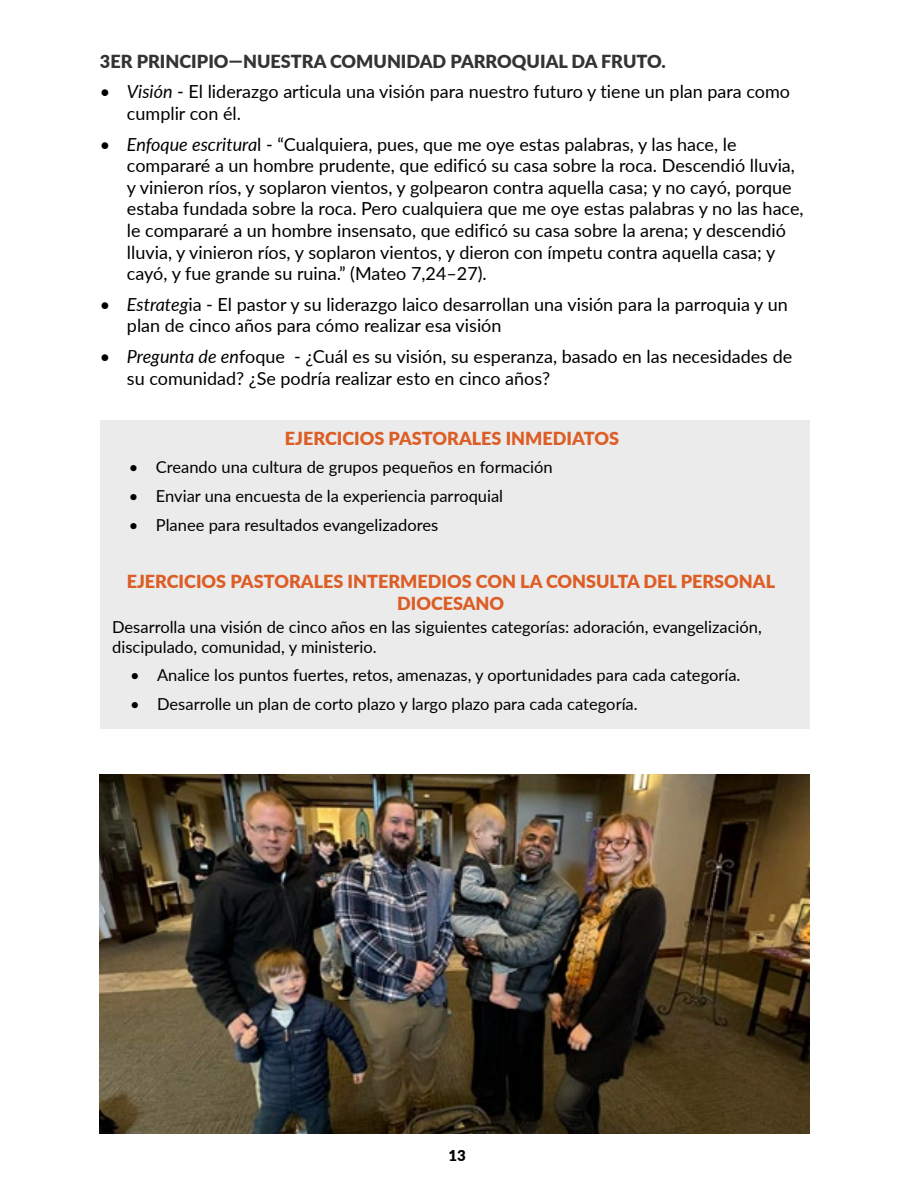
<style>
.page{position:relative;width:918px;height:1188px;background:#fff}
.page>*{position:absolute;margin:0;border:0;box-sizing:border-box;transform-origin:0 0}
.t1{font:18px/21.6px "Lato";color:#000}
.t2{font:900 18px/21.6px "Lato";color:#dc5e26;text-align:center}
.t3{font:900 18px "Lato";color:#343433}
.t4{font:16.5px/19.8px "Lato";color:#000}
.t5{font:900 15px "Lato";color:#000}
.s1{font-style:italic}
</style>
<div class="page">
<div style="left:100px;top:420px;width:709px;height:309px;background:#ebebeb"></div>
<img style="left:100px;top:774px;width:709px;height:360px">
<p class="t3" style="left:100px;top:48px;width:567px">3ER PRINCIPIO—NUESTRA COMUNIDAD PARROQUIAL DA FRUTO.</p>
<p class="t1" style="left:127px;top:80px;width:665px;text-indent:-27px"><span class="s1">• Visión</span> - El liderazgo articula una visión para nuestro futuro y tiene un plan para como cumplir con él.</p>
<p class="t1" style="left:127px;top:133px;width:678px;text-indent:-27px"><span class="s1">• Enfoque escritura</span>l - “Cualquiera, pues, que me oye estas palabras, y las hace, le compararé a un hombre prudente, que edificó su casa sobre la roca. Descendió lluvia, y vinieron ríos, y soplaron vientos, y golpearon contra aquella casa; y no cayó, porque estaba fundada sobre la roca. Pero cualquiera que me oye estas palabras y no las hace, le compararé a un hombre insensato, que edificó su casa sobre la arena; y descendió lluvia, y vinieron ríos, y soplaron vientos, y dieron con ímpetu contra aquella casa; y cayó, y fue grande su ruina.” (Mateo 7,24–27).</p>
<p class="t1" style="left:127px;top:293px;width:662px;text-indent:-27px"><span class="s1">• Estrateg</span>ia - El pastor y su liderazgo laico desarrollan una visión para la parroquia y un plan de cinco años para cómo realizar esa visión</p>
<p class="t1" style="left:127px;top:345px;width:667px;text-indent:-27px"><span class="s1">• Pregunta de en</span>foque - ¿Cuál es su visión, su esperanza, basado en las necesidades de su comunidad? ¿Se podría realizar esto en cinco años?</p>
<p class="t2" style="left:285px;top:427px;width:336px">EJERCICIOS PASTORALES INMEDIATOS</p>
<p class="t4" style="left:129px;top:456px;width:425px">• Creando una cultura de grupos pequeños en formación</p>
<p class="t4" style="left:129px;top:485px;width:376px">• Enviar una encuesta de la experiencia parroquial</p>
<p class="t4" style="left:129px;top:514px;width:311px">• Planee para resultados evangelizadores</p>
<p class="t2" style="left:127px;top:570px;width:650px">EJERCICIOS PASTORALES INTERMEDIOS CON LA CONSULTA DEL PERSONAL<br>DIOCESANO</p>
<p class="t4" style="left:112px;top:616px;width:651px">Desarrolla una visión de cinco años en las siguientes categorías: adoración, evangelización, discipulado, comunidad, y ministerio.</p>
<p class="t4" style="left:130px;top:665px;width:612px">• Analice los puntos fuertes, retos, amenazas, y oportunidades para cada categoría.</p>
<p class="t4" style="left:130px;top:694px;width:509px">• Desarrolle un plan de corto plazo y largo plazo para cada categoría.</p>
<p class="t5" style="left:449px;top:1144px;width:19px">13</p>
</div>
